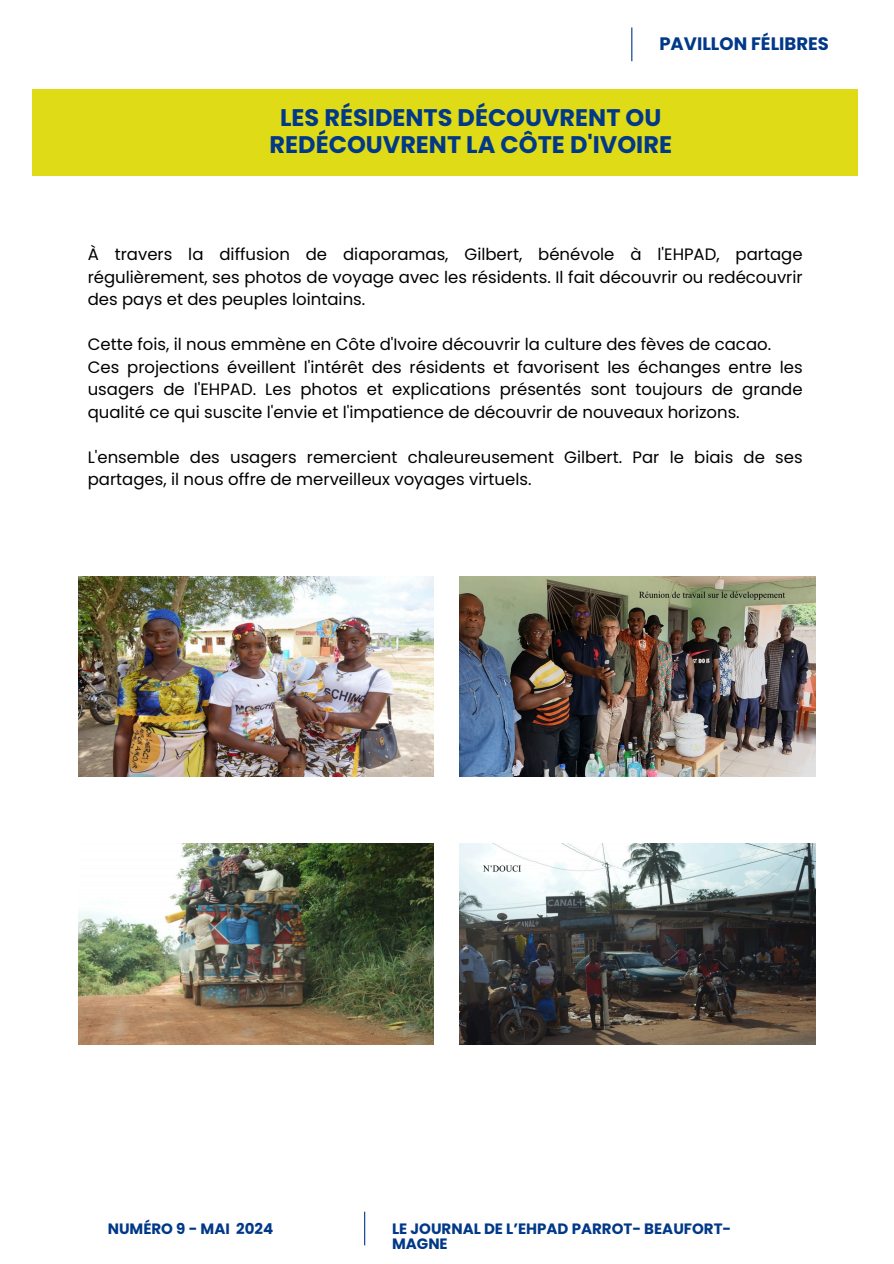
<style>
.page{position:relative;width:894px;height:1264px;background:#fff}
.page>*{position:absolute;margin:0;border:0;box-sizing:border-box;transform-origin:0 0}
.t1{font:700 24px/27px "Poppins";color:#013888;text-align:center}
.t2{font:700 18px "Poppins";color:#013888}
.t3{font:16.5px/22.5px "Poppins";color:#000}
.t4{font:700 15px/14.7px "Poppins";color:#013888}
</style>
<div class="page">
<div style="left:33px;top:89px;width:824px;height:86px;background:#dfdb17"></div>
<hr style="left:631px;top:27px;width:1px;height:34px;background:#013888">
<img style="left:78px;top:576px;width:356px;height:200px">
<img style="left:459px;top:576px;width:356px;height:200px">
<img style="left:78px;top:844px;width:356px;height:200px">
<img style="left:459px;top:844px;width:356px;height:200px">
<hr style="left:364px;top:1211px;width:1px;height:34px;background:#013888">
<h2 class="t2" style="left:659px;top:31px;width:171px">PAVILLON FÉLIBRES</h2>
<p class="t1" style="left:269px;top:104px;width:404px">LES RÉSIDENTS DÉCOUVRENT OU<br>REDÉCOUVRENT LA CÔTE D'IVOIRE</p>
<p class="t3" style="left:88px;top:243px;width:716px;text-align:justify">À travers la diffusion de diaporamas, Gilbert, bénévole à l'EHPAD, partage régulièrement, ses photos de voyage avec les résidents. Il fait découvrir ou redécouvrir des pays et des peuples lointains.</p>
<p class="t3" style="left:88px;top:333px;width:716px">Cette fois, il nous emmène en Côte d'Ivoire découvrir la culture des fèves de cacao.<br>Ces projections éveillent l'intérêt des résidents et favorisent les échanges entre les usagers de l'EHPAD. Les photos et explications présentés sont toujours de grande qualité ce qui suscite l'envie et l'impatience de découvrir de nouveaux horizons.</p>
<p class="t3" style="left:88px;top:445px;width:716px">L'ensemble des usagers remercient chaleureusement Gilbert. Par le biais de ses partages, il nous offre de merveilleux voyages virtuels.</p>
<p class="t4" style="left:108px;top:1221px;width:167px">NUMÉRO 9 - MAI 2024</p>
<p class="t4" style="left:392px;top:1221px;width:340px">LE JOURNAL DE L’EHPAD PARROT- BEAUFORT-<br>MAGNE</p>
</div>
